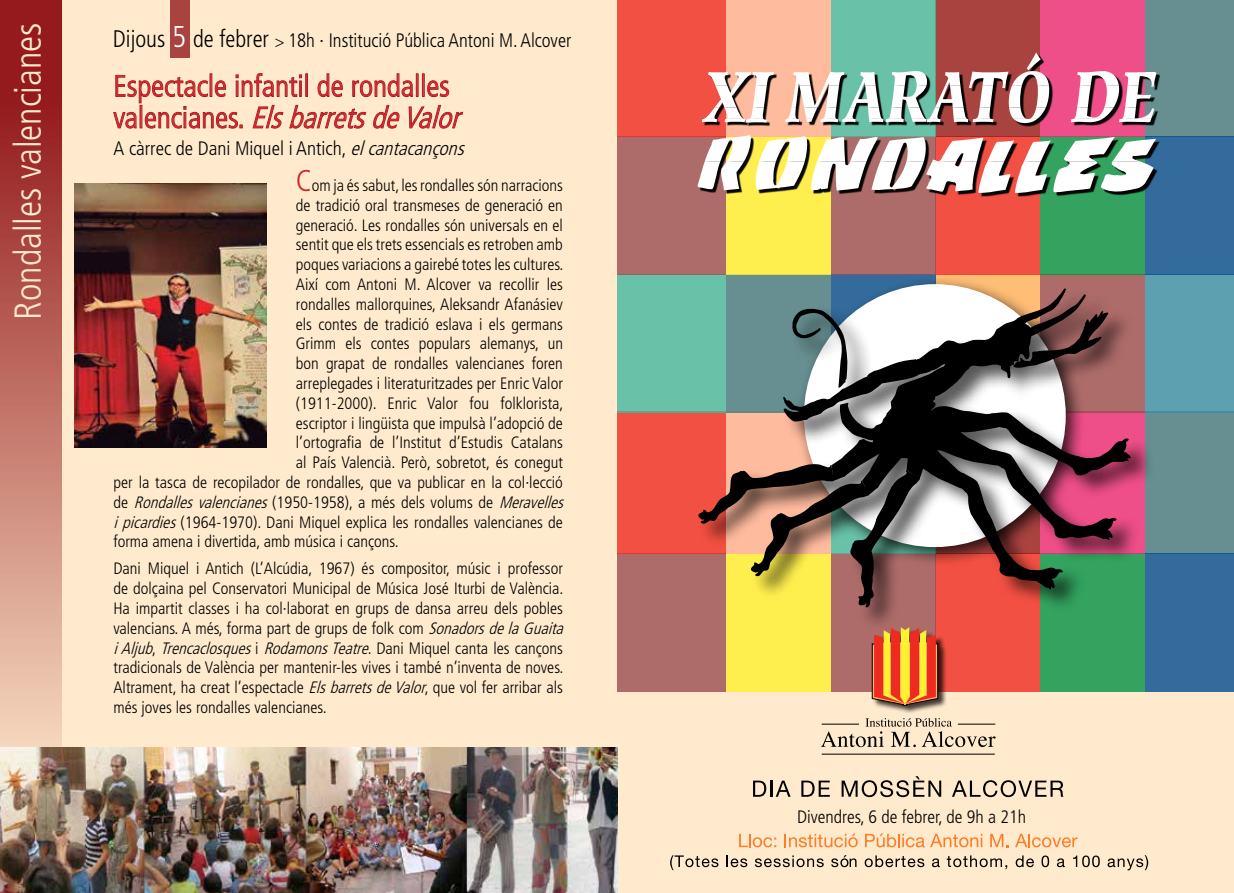
<style>
.page{position:relative;width:1234px;height:893px;background:#fff}
.page>*{position:absolute;margin:0;border:0;box-sizing:border-box;transform-origin:0 0}
.t1{font:300 condensed 37.5px "Frutiger";color:#ffeacd}
.t2{font:300 condensed 30px/31.5px "Frutiger";color:#d2232a}
.t3{font:300 condensed 19.5px "Frutiger";color:#000}
.t4{font:300 condensed 18px "Frutiger";color:#000}
.t5{font:300 condensed 16.5px/19.8px "Frutiger";color:#000}
.s1{font-size:24px}
.s2{font-size:30px;color:#fff}
.s3{font-size:16.5px}
.s4{font-style:italic}
.s5{font-size:30px;color:#d2232a}
</style>
<div class="page">
<div style="left:0;top:0;width:1233px;height:893px;background:#ffeacd"></div>
<svg style="left:0;top:0;width:62px;height:747px;background:#bd6b62"></svg>
<div style="left:1144px;top:411px;width:89px;height:142px;background:#678e90"></div>
<div style="left:1039px;top:552px;width:105px;height:139px;background:#33a35f"></div>
<div style="left:1144px;top:552px;width:89px;height:139px;background:#336b9c"></div>
<div style="left:935px;top:552px;width:104px;height:139px;background:#f25042"></div>
<div style="left:830px;top:552px;width:105px;height:139px;background:#ad6c6a"></div>
<div style="left:725px;top:552px;width:105px;height:139px;background:#ffef4e"></div>
<div style="left:617px;top:552px;width:108px;height:139px;background:#ad6c6a"></div>
<div style="left:617px;top:411px;width:108px;height:142px;background:#f25042"></div>
<div style="left:1144px;top:0;width:89px;height:137px;background:#678e90"></div>
<div style="left:617px;top:274px;width:108px;height:139px;background:#69c2a8"></div>
<div style="left:725px;top:274px;width:105px;height:139px;background:#678e90"></div>
<div style="left:1039px;top:274px;width:105px;height:139px;background:#ad6c6a"></div>
<div style="left:1144px;top:274px;width:89px;height:139px;background:#5da1b1"></div>
<div style="left:1039px;top:136px;width:105px;height:139px;background:#33a35f"></div>
<div style="left:1144px;top:136px;width:89px;height:139px;background:#336b9c"></div>
<div style="left:935px;top:136px;width:104px;height:139px;background:#f25042"></div>
<div style="left:830px;top:136px;width:105px;height:139px;background:#ad6c6a"></div>
<div style="left:725px;top:136px;width:105px;height:139px;background:#ffef4e"></div>
<div style="left:617px;top:136px;width:108px;height:139px;background:#ad6c6a"></div>
<div style="left:1039px;top:0;width:105px;height:137px;background:#ef4f89"></div>
<div style="left:935px;top:0;width:104px;height:137px;background:#a94340"></div>
<div style="left:617px;top:0;width:108px;height:137px;background:#f25042"></div>
<div style="left:725px;top:0;width:105px;height:137px;background:#ffbb9e"></div>
<div style="left:830px;top:0;width:105px;height:137px;background:#69c2a8"></div>
<svg style="left:739px;top:834px;width:37px;height:13px"></svg>
<svg style="left:784px;top:833px;width:73px;height:14px"></svg>
<svg style="left:865px;top:833px;width:117px;height:14px"></svg>
<svg style="left:990px;top:834px;width:18px;height:13px"></svg>
<svg style="left:1015px;top:834px;width:62px;height:13px"></svg>
<svg style="left:753px;top:781px;width:37px;height:16px"></svg>
<svg style="left:801px;top:781px;width:28px;height:16px"></svg>
<svg style="left:841px;top:776px;width:100px;height:21px"></svg>
<svg style="left:952px;top:780px;width:111px;height:17px"></svg>
<svg style="left:821px;top:718px;width:174px;height:29px"></svg>
<hr style="left:821px;top:724px;width:37px;height:1px;background:#000">
<hr style="left:957px;top:724px;width:38px;height:1px;background:#000">
<hr style="left:821px;top:754px;width:173px;height:1px;background:#000">
<svg style="left:670px;top:855px;width:48px;height:15px"></svg>
<svg style="left:726px;top:855px;width:21px;height:12px"></svg>
<svg style="left:754px;top:855px;width:69px;height:12px"></svg>
<svg style="left:831px;top:855px;width:25px;height:12px"></svg>
<svg style="left:864px;top:855px;width:60px;height:12px"></svg>
<svg style="left:932px;top:858px;width:7px;height:9px"></svg>
<svg style="left:946px;top:855px;width:60px;height:14px"></svg>
<svg style="left:1015px;top:855px;width:18px;height:12px"></svg>
<svg style="left:1041px;top:855px;width:7px;height:12px"></svg>
<svg style="left:1057px;top:858px;width:7px;height:9px"></svg>
<svg style="left:1073px;top:855px;width:26px;height:12px"></svg>
<svg style="left:1107px;top:855px;width:40px;height:15px"></svg>
<svg style="left:113px;top:73px;width:350px;height:162px"></svg>
<img style="left:0;top:747px;width:617px;height:146px">
<img style="left:74px;top:184px;width:192px;height:264px">
<div style="left:795px;top:276px;width:290px;height:291px;background:#000;opacity:.74"></div>
<div style="left:698px;top:287px;width:458px;height:344px;background:#000;opacity:.66"></div>
<svg style="left:889px;top:288px;width:241px;height:188px"></svg>
<svg style="left:697px;top:307px;width:419px;height:300px"></svg>
<div style="left:699px;top:55px;width:460px;height:142px;background:#000;opacity:.98"></div>
<svg style="left:697px;top:135px;width:458px;height:59px"></svg>
<svg style="left:701px;top:52px;width:455px;height:71px"></svg>
<div style="left:871px;top:628px;width:75px;height:86px;background:#000;opacity:.75"></div>
<svg style="left:871px;top:627px;width:66px;height:79px;background:#e27532"></svg>
<div style="left:170px;top:0;width:20px;height:58px;background:#a94340"></div>
<h1 class="t1" style="left:7px;top:320px;width:299px;rotate:-90deg">Rondalles valencianes</h1>
<p class="t3" style="left:113px;top:30px;width:460px"><span class="s1">Dijous</span> <span class="s2">5</span> <span class="s1">de febrer</span> <span class="s3">&gt;</span> 18h · Institució Pública Antoni M. Alcover</p>
<h2 class="t2" style="left:113px;top:71px;width:356px">Espectacle infantil de rondalles v a l e n c i a n e s . <span class="s4">ElsbarretsdeValor</span></h2>
<p class="t3" style="left:113px;top:137px;width:357px">A càrrec de Dani Miquel i Antich, <span class="s4">elcantacançons</span></p>
<p class="t5" style="left:296px;top:176px;width:268px"><span class="s5">C</span>om ja és sabut, les rondalles són narracions</p>
<p class="t5" style="left:296px;top:195px;width:268px">de tradició oral transmeses de generació en</p>
<p class="t5" style="left:296px;top:215px;width:268px">generació. Les rondalles són universals en el</p>
<p class="t5" style="left:296px;top:235px;width:268px">sentit que els trets essencials es retroben amb</p>
<p class="t5" style="left:296px;top:255px;width:269px">poques variacions a gairebé totes les cultures.</p>
<p class="t5" style="left:296px;top:275px;width:268px">Així com Antoni M. Alcover va recollir les</p>
<p class="t5" style="left:296px;top:294px;width:268px">rondalles mallorquines, Aleksandr Afanásiev</p>
<p class="t5" style="left:296px;top:314px;width:268px">els contes de tradició eslava i els germans</p>
<p class="t5" style="left:296px;top:334px;width:268px">Grimm els contes populars alemanys, un</p>
<p class="t5" style="left:296px;top:354px;width:268px">bon grapat de rondalles valencianes foren</p>
<p class="t5" style="left:296px;top:374px;width:268px">arreplegades i literaturitzades per Enric Valor</p>
<p class="t5" style="left:296px;top:393px;width:269px">(1911-2000). Enric Valor fou folklorista,</p>
<p class="t5" style="left:296px;top:413px;width:268px">escriptor i lingüista que impulsà l’adopció de</p>
<p class="t5" style="left:296px;top:433px;width:268px">l’ortografia de l’Institut d’Estudis Catalans</p>
<p class="t5" style="left:296px;top:453px;width:268px">al País Valencià. Però, sobretot, és conegut</p>
<p class="t5" style="left:113px;top:473px;width:451px">per la tasca de recopilador de rondalles, que va publicar en la col·lecció</p>
<p class="t5" style="left:113px;top:492px;width:456px">d e <span class="s4">Rondallesvalencianes</span>( 1 9 5 0 - 1 9 5 8 ) , a m é s d e l s v o l u m s d e <span class="s4">Meravelles</span></p>
<p class="t5" style="left:113px;top:512px;width:451px"><span class="s4">ipicardies</span>(1964-1970). Dani Miquel explica les rondalles valencianes de</p>
<p class="t5" style="left:113px;top:532px;width:287px">forma amena i divertida, amb música i cançons.</p>
<p class="t5" style="left:113px;top:559px;width:456px">Dani Miquel i Antich (L’Alcúdia, 1967) és compositor, músic i professor de dolçaina pel Conservatori Municipal de Música José Iturbi de València.<br>Ha impartit classes i ha col·laborat en grups de dansa arreu dels pobles valencians. A més, forma part de grups de folk com <span class="s4">SonadorsdelaGuaita iAljub</span>, <span class="s4">Trencaclosques</span>i <span class="s4">RodamonsTeatre</span>. D a n i M i q u e l c a n t a l e s c a n ç o n s tradicionals de València per mantenir-les vives i també n’inventa de noves.<br>Altrament, ha creat l’espectacle <span class="s4">ElsbarretsdeValor</span>, que vol fer arribar als més joves les rondalles valencianes.</p>
<p class="t4" style="left:797px;top:807px;width:230px">Divendres, 6 de febrer, de 9h a 21h</p>
</div>
